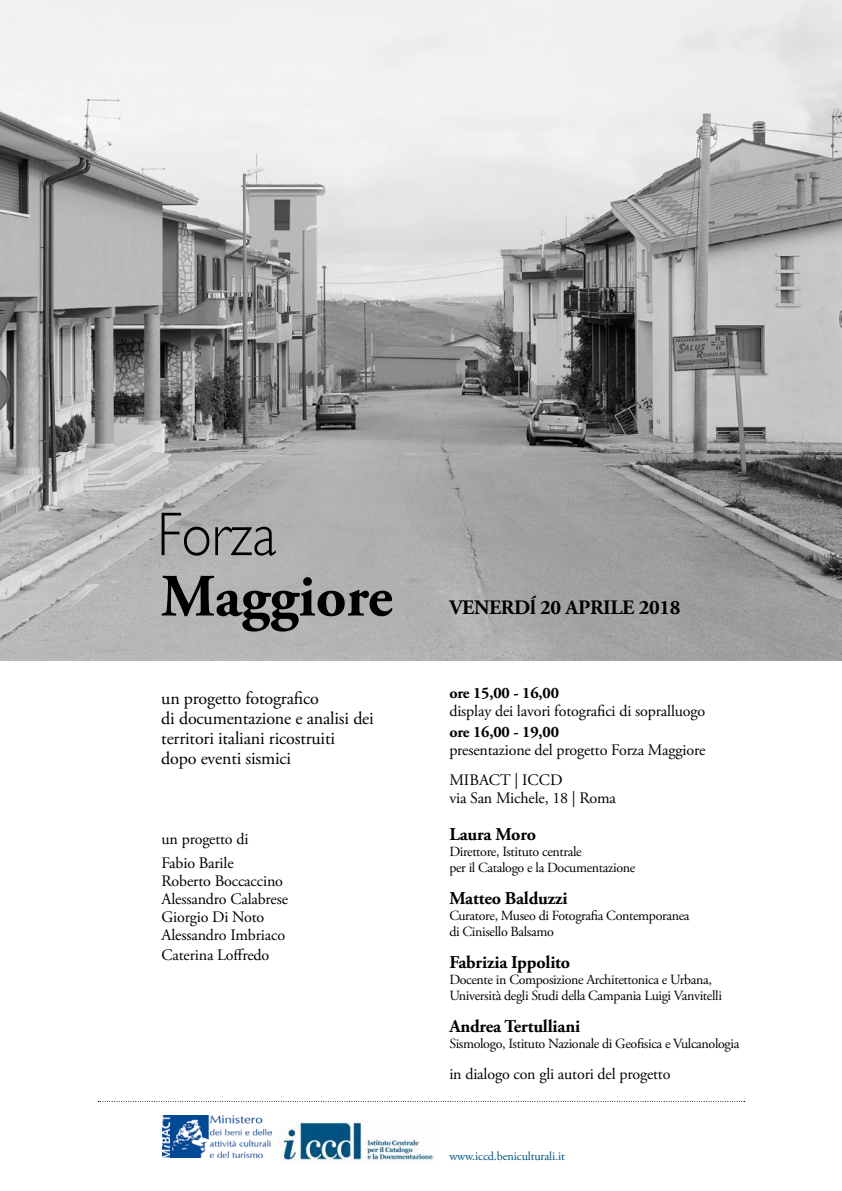
<style>
.page{position:relative;width:842px;height:1191px;background:#fff}
.page>*{position:absolute;margin:0;border:0;box-sizing:border-box;transform-origin:0 0}
.t1{font:700 20.5px "Adobe Garamond Pro";letter-spacing:-.015em;color:#000}
.t2{font:18px/20px "Adobe Garamond Pro";letter-spacing:-.01em;color:#000}
.t3{font:700 18px "Adobe Garamond Pro";letter-spacing:-.01em;color:#000}
.t4{font:16px/18px "Adobe Garamond Pro";letter-spacing:-.01em;color:#000}
.t5{font:700 16px "Adobe Garamond Pro";letter-spacing:-.01em;color:#000}
.t6{font:14px/16px "Adobe Garamond Pro";letter-spacing:-.025em;color:#000}
.t7{font:12.2px "Adobe Garamond Pro";letter-spacing:-.01em;color:#005281}
</style>
<div class="page">
<img style="left:0;top:0;width:842px;height:661px">
<svg style="left:98px;top:1101px;width:647px;height:1px"></svg>
<svg style="left:162px;top:513px;width:114px;height:42px;background:#8f8f8f"></svg>
<svg style="left:161px;top:576px;width:231px;height:55px;background:#7e7e7e"></svg>
<img style="left:162px;top:1116px;width:109px;height:42px">
<img style="left:279px;top:1120px;width:156px;height:42px">
<p class="t2" style="left:161px;top:689px;width:214px">un progetto fotografico<br>di documentazione e analisi dei territori italiani ricostruiti dopo eventi sismici</p>
<p class="t4" style="left:162px;top:827px;width:88px;line-height:23.7px">un progetto di<br>Fabio Barile</p>
<p class="t4" style="left:162px;top:872px;width:128px">Roberto Boccaccino<br>Alessandro Calabrese<br>Giorgio Di Noto<br>Alessandro Imbriaco</p>
<p class="t4" style="left:162px;top:946px;width:109px">Caterina Loffredo</p>
<h1 class="t1" style="left:449px;top:596px;width:233px">VENERDĺ 20 APRILE 2018</h1>
<p class="t5" style="left:449px;top:684px;width:111px">ore 15,00 - 16,00</p>
<p class="t4" style="left:449px;top:703px;width:257px">display dei lavori fotografici di sopralluogo</p>
<p class="t5" style="left:449px;top:723px;width:111px">ore 16,00 - 19,00</p>
<p class="t4" style="left:449px;top:736px;width:257px;line-height:29.3px">presentazione del progetto Forza Maggiore<br>MIBACT | ICCD</p>
<p class="t4" style="left:449px;top:789px;width:168px">via San Michele, 18 | Roma</p>
<p class="t3" style="left:449px;top:824px;width:88px">Laura Moro</p>
<p class="t6" style="left:449px;top:844px;width:188px">Direttore, Istituto centrale<br>per il Catalogo e la Documentazione</p>
<p class="t3" style="left:449px;top:888px;width:120px">Matteo Balduzzi</p>
<p class="t6" style="left:449px;top:908px;width:242px">Curatore, Museo di Fotografia Contemporanea di Cinisello Balsamo</p>
<p class="t3" style="left:449px;top:952px;width:122px">Fabrizia Ippolito</p>
<p class="t6" style="left:449px;top:972px;width:274px">Docente in Composizione Architettonica e Urbana,<br>Università degli Studi della Campania Luigi Vanvitelli</p>
<p class="t3" style="left:449px;top:1016px;width:132px">Andrea Tertulliani</p>
<p class="t6" style="left:449px;top:1036px;width:292px">Sismologo, Istituto Nazionale di Geofisica e Vulcanologia</p>
<p class="t4" style="left:449px;top:1065px;width:223px">in dialogo con gli autori del progetto</p>
<p class="t7" style="left:449px;top:1148px;width:117px">www.iccd.beniculturali.it</p>
</div>
